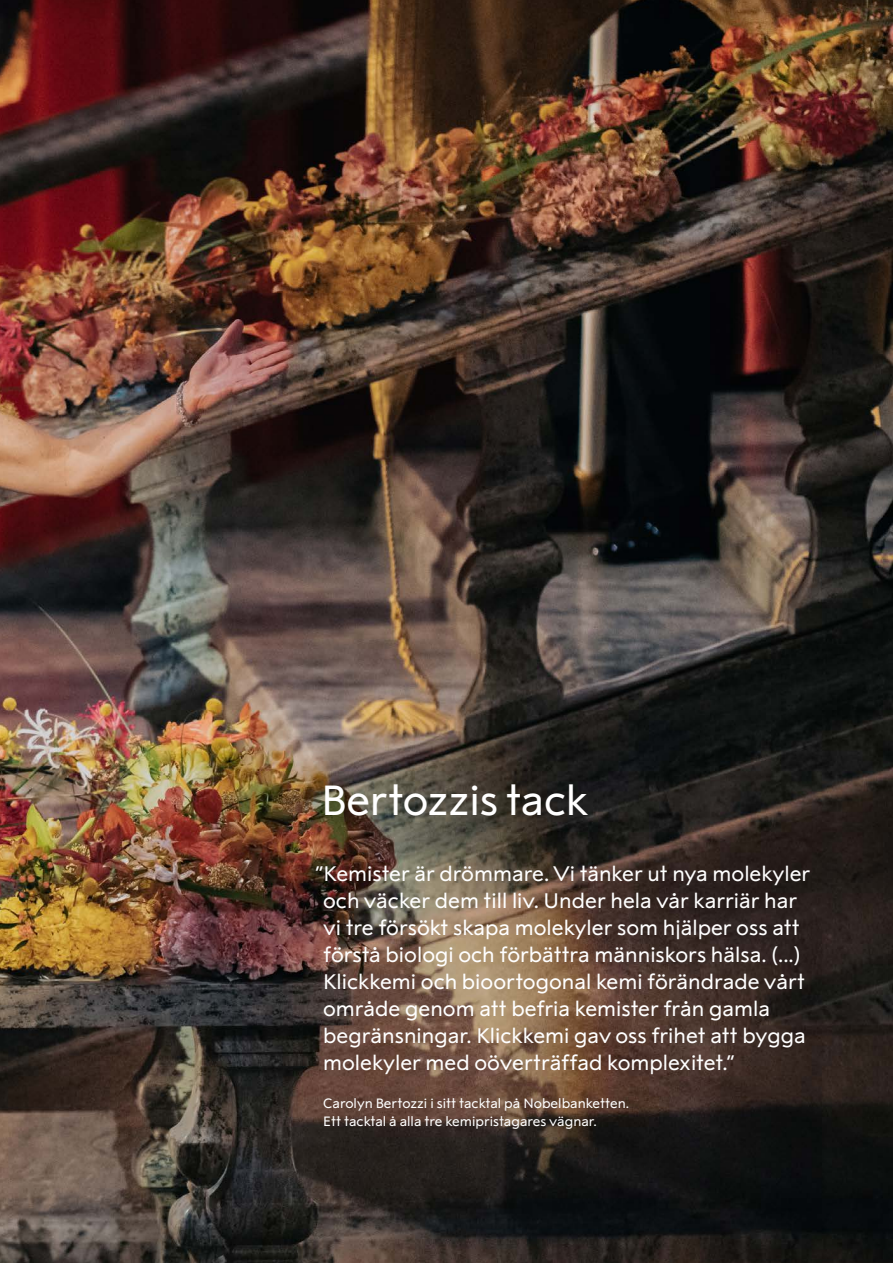
<style>
.page{position:relative;width:893px;height:1263px;background:#fff}
.page>*{position:absolute;margin:0;border:0;box-sizing:border-box;transform-origin:0 0}
.t1{font:42px "Alfred Sans";letter-spacing:-.005em;color:#fff}
.t2{font:21px/27px "Alfred Sans";color:#fff}
.t3{font:13.5px/18px "Alfred Sans";color:#fff}
</style>
<div class="page">
<img style="left:0;top:0;width:893px;height:1263px">
<h1 class="t1" style="left:321px;top:777px;width:269px">Bertozzis tack</h1>
<p class="t2" style="left:323px;top:860px;width:489px;text-indent:-8px">”Kemister är drömmare. Vi tänker ut nya molekyler och väcker dem till liv. Under hela vår karriär har vi tre försökt skapa molekyler som hjälper oss att förstå biologi och förbättra människors hälsa. (...)<br>Klickkemi och bioortogonal kemi förändrade vårt område genom att befria kemister från gamla begränsningar. Klickkemi gav oss frihet att bygga molekyler med oöverträffad komplexitet.”</p>
<p class="t3" style="left:323px;top:1094px;width:308px">Carolyn Bertozzi i sitt tacktal på Nobelbanketten.<br>Ett tacktal å alla tre kemipristagares vägnar.</p>
</div>
